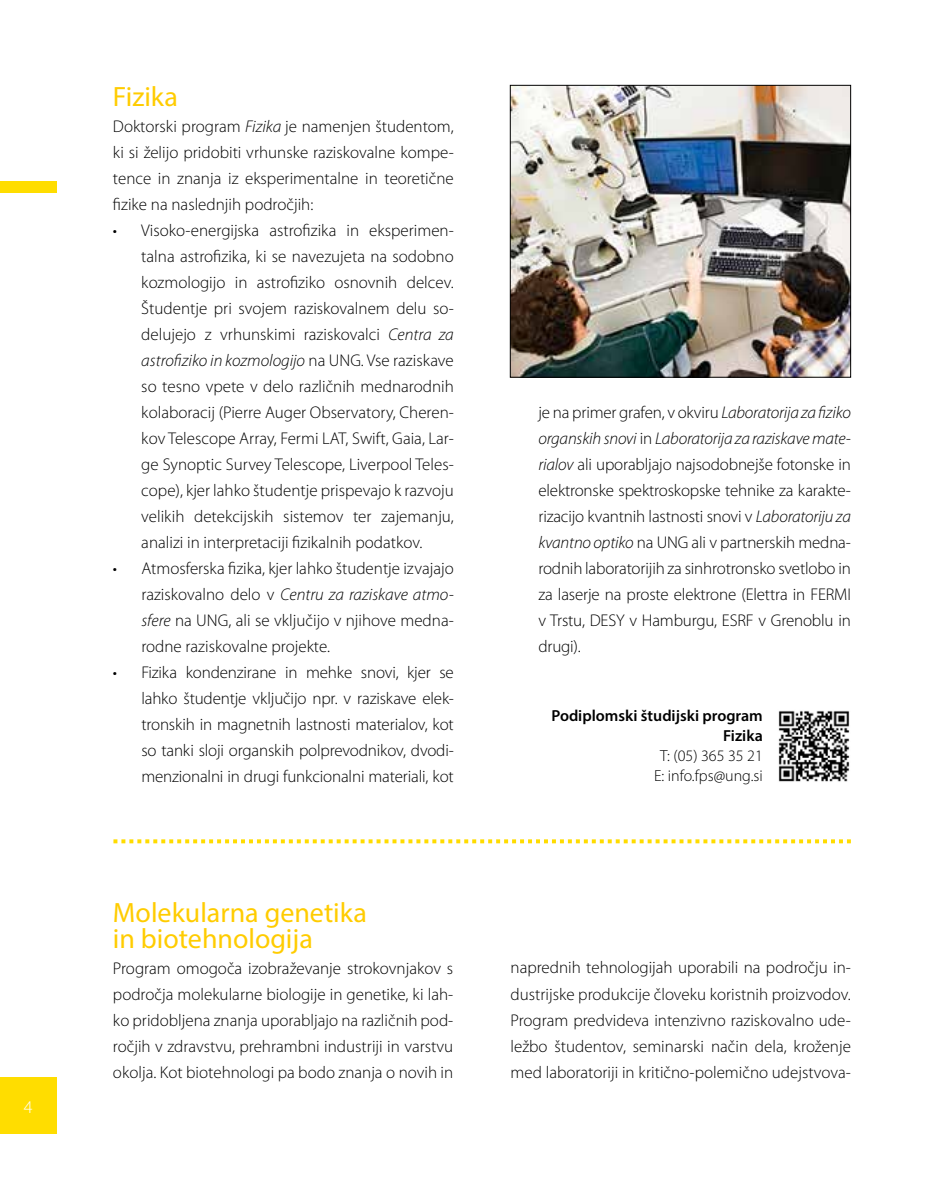
<style>
.page{position:relative;width:936px;height:1191px;background:#fff}
.page>*{position:absolute;margin:0;border:0;box-sizing:border-box;transform-origin:0 0}
.t1{font:28px/26px "Myriad Pro";color:#fc0}
.t2{font:300 18px "Myriad Pro";color:#fff}
.t3{font:300 17px/26px "Myriad Pro";color:#000;text-align:justify}
.t4{font:600 16px/20px "Myriad Pro";color:#000;text-align:right}
.t5{font:300 16px/20px "Myriad Pro";color:#000;text-align:center}
.s1{font-style:italic}
</style>
<div class="page">
<div style="left:0;top:1077px;width:57px;height:57px;background:#fd0"></div>
<div style="left:0;top:181px;width:57px;height:12px;background:#fd0"></div>
<img style="left:778px;top:710px;width:72px;height:72px">
<svg style="left:113px;top:839px;width:737px;height:4px"></svg>
<img style="left:512px;top:87px;width:336px;height:288px">
<div style="left:510px;top:85px;width:340px;height:292px;border:1px solid #000"></div>
<p class="t2" style="left:24px;top:1095px;width:10px">4</p>
<h1 class="t1" style="left:113px;top:83px;width:67px">Fizika</h1>
<p class="t3" style="left:113px;top:113px;width:342px">Doktorski program <span class="s1">Fizika</span> je namenjen študentom, ki si želijo pridobiti vrhunske raziskovalne kompe&shy;tence in znanja iz eksperimentalne in teoretične fizike na naslednjih področjih:</p>
<p class="t3" style="left:141px;top:217px;width:314px;text-indent:-28px">• Visoko-energijska astrofizika in eksperimen&shy;talna astrofizika, ki se navezujeta na sodobno kozmologijo in astrofiziko osnovnih delcev.<br>Študentje pri svojem raziskovalnem delu so&shy;delujejo z vrhunskimi raziskovalci <span class="s1">Centra za astrofiziko in kozmologijo</span> na UNG. Vse raziskave so tesno vpete v delo različnih mednarodnih kolaboracij (Pierre Auger Observatory, Cheren&shy;kov Telescope Array, Fermi LAT, Swift, Gaia, Lar&shy;ge Synoptic Survey Telescope, Liverpool Teles&shy;cope), kjer lahko študentje prispevajo k razvoju velikih detekcijskih sistemov ter zajemanju, analizi in interpretaciji fizikalnih podatkov.</p>
<p class="t3" style="left:141px;top:555px;width:314px;text-indent:-28px">• Atmosferska fizika, kjer lahko študentje izvajajo raziskovalno delo v <span class="s1">Centru za raziskave atmo&shy;sfere</span> na UNG, ali se vključijo v njihove medna&shy;rodne raziskovalne projekte.</p>
<p class="t3" style="left:141px;top:659px;width:314px;text-indent:-28px">• Fizika kondenzirane in mehke snovi, kjer se lahko študentje vključijo npr. v raziskave elek&shy;tronskih in magnetnih lastnosti materialov, kot so tanki sloji organskih polprevodnikov, dvodi&shy;menzionalni in drugi funkcionalni materiali, kot</p>
<p class="t3" style="left:538px;top:399px;width:314px">je na primer grafen, v okviru <span class="s1">Laboratorija za fiziko organskih snovi</span> in <span class="s1">Laboratorija za raziskave mate&shy;rialov</span> ali uporabljajo najsodobnejše fotonske in elektronske spektroskopske tehnike za karakte&shy;rizacijo kvantnih lastnosti snovi v <span class="s1">Laboratoriju za kvantno optiko</span> na UNG ali v partnerskih medna&shy;rodnih laboratorijih za sinhrotronsko svetlobo in za laserje na proste elektrone (Elettra in FERMI v Trstu, DESY v Hamburgu, ESRF v Grenoblu in drugi).</p>
<p class="t4" style="left:551px;top:705px;width:213px">Podiplomski študijski program<br>Fizika</p>
<p class="t5" style="left:654px;top:746px;width:110px">T: (05) 365 35 21<br>E: info.fps@ung.si</p>
<h1 class="t1" style="left:113px;top:898px;width:255px">Molekularna genetika in biotehnologija</h1>
<p class="t3" style="left:113px;top:954px;width:342px">Program omogoča izobraževanje strokovnjakov s področja molekularne biologije in genetike, ki lah&shy;ko pridobljena znanja uporabljajo na različnih pod&shy;ročjih v zdravstvu, prehrambni industriji in varstvu okolja. Kot biotehnologi pa bodo znanja o novih in</p>
<p class="t3" style="left:510px;top:954px;width:342px">naprednih tehnologijah uporabili na področju in&shy;dustrijske produkcije človeku koristnih proizvodov.<br>Program predvideva intenzivno raziskovalno ude&shy;ležbo študentov, seminarski način dela, kroženje med laboratoriji in kritično-polemično udejstvova-</p>
</div>
